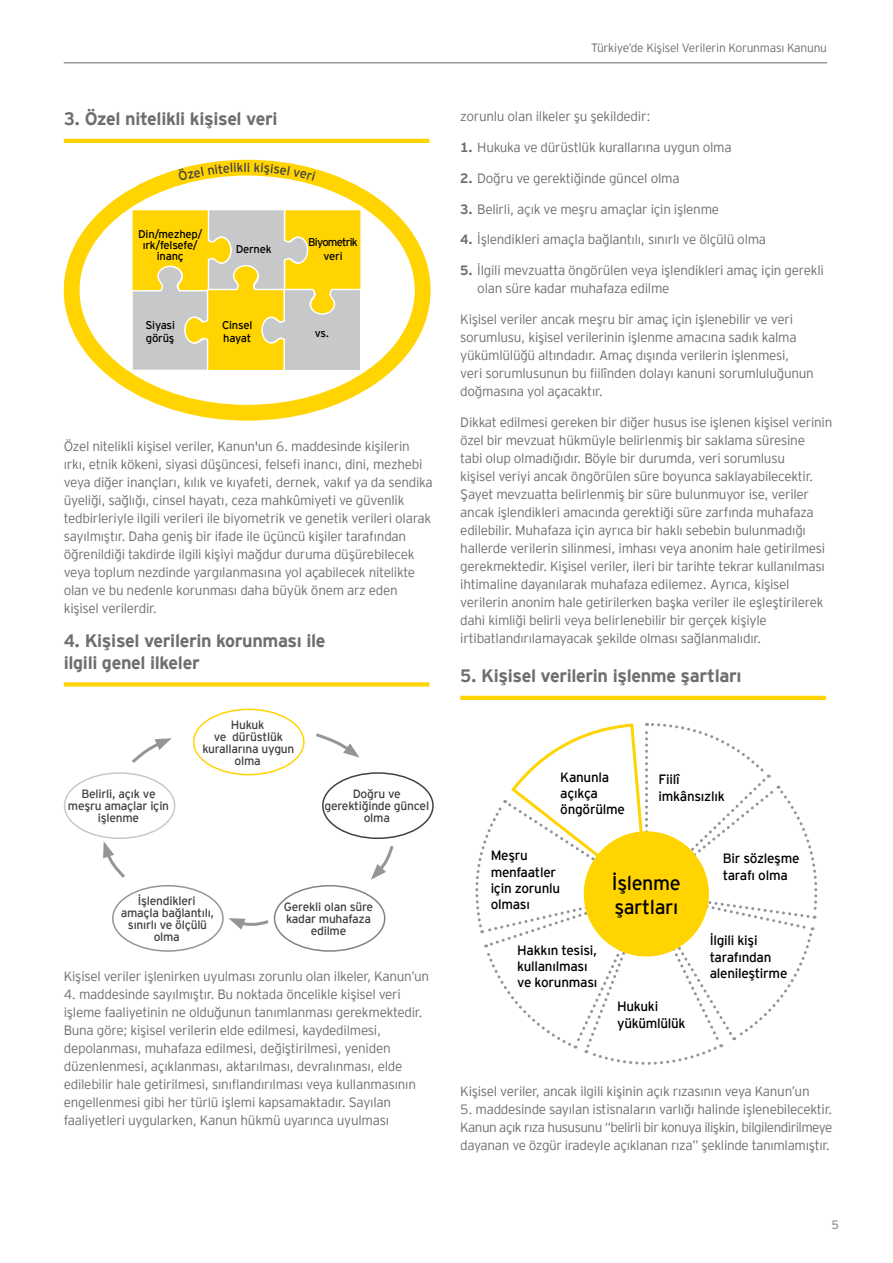
<style>
.page{position:relative;width:893px;height:1263px;background:#fff}
.page>*{position:absolute;margin:0;border:0;box-sizing:border-box;transform-origin:0 0}
.t1{font:19.8px/23.7px "EY Interstate";letter-spacing:-.02em;color:#000}
.t2{font:700 18px/21.6px "EY Interstate";letter-spacing:-.02em;color:#6d6e71}
.t3{font:300 13.5px/18px "EY Interstate";letter-spacing:-.02em;color:#6d6e71}
.t4{font:13.5px/16.2px "EY Interstate";letter-spacing:-.02em;color:#000}
.t5{font:12.3px "EY Interstate";color:#939598}
.t6{font:12px/12px "EY Interstate";letter-spacing:-.02em;color:#414042;text-align:center}
.t7{font:300 12px "EY Interstate";letter-spacing:-.02em;color:#6d6e71}
.t8{font:11.25px/11.2px "EY Interstate";letter-spacing:-.02em;color:#000}
.t9{font:11.25px/13.5px "EY Interstate";letter-spacing:-.07em;color:#000;text-align:center}
.s1{font-weight:700}
</style>
<div class="page">
<hr style="left:64px;top:62px;width:763px;height:1px;background:#939598">
<hr style="left:64px;top:139px;width:365px;height:4px;background:#ffd400">
<svg style="left:64px;top:160px;width:367px;height:261px"></svg>
<svg style="left:64px;top:682px;width:365px;height:4px"></svg>
<div style="left:193px;top:709px;width:112px;height:66px;border:2px solid #ffd400;border-radius:50%"></div>
<div style="left:274px;top:885px;width:111px;height:67px;border:2px solid #808285;border-radius:50%"></div>
<div style="left:112px;top:885px;width:112px;height:67px;border:2px solid #939598;border-radius:50%"></div>
<div style="left:322px;top:772px;width:112px;height:67px;border:2px solid #414042;border-radius:50%"></div>
<div style="left:64px;top:772px;width:111px;height:67px;border:2px solid #c7c8ca;border-radius:50%"></div>
<svg style="left:132px;top:738px;width:40px;height:25px"></svg>
<svg style="left:316px;top:733px;width:44px;height:25px"></svg>
<svg style="left:371px;top:846px;width:23px;height:34px"></svg>
<svg style="left:228px;top:918px;width:41px;height:11px"></svg>
<svg style="left:103px;top:841px;width:22px;height:37px"></svg>
<hr style="left:460px;top:696px;width:366px;height:4px;background:#ffd400">
<svg style="left:475px;top:723px;width:343px;height:342px"></svg>
<div style="left:584px;top:831px;width:125px;height:125px;background:#ffd400;border-radius:50%"></div>
<svg style="left:178px;top:162px;width:138px;height:19px"></svg>
<h2 class="t2" style="left:64px;top:107px;width:215px">3. Özel nitelikli kişisel veri</h2>
<p class="t8" style="left:138px;top:227px;width:66px;text-align:center">Din/mezhep/ ırk/felsefe/ inanç</p>
<p class="t9" style="left:308px;top:235px;width:51px">Biyometrik veri</p>
<p class="t8" style="left:236px;top:243px;width:37px">Dernek</p>
<p class="t8" style="left:145px;top:317px;width:31px;line-height:13.5px">Siyasi görüş</p>
<p class="t8" style="left:222px;top:317px;width:32px;line-height:13.5px">Cinsel hayat</p>
<p class="t8" style="left:315px;top:326px;width:16px">vs.</p>
<p class="t3" style="left:64px;top:436px;width:370px">Özel nitelikli kişisel veriler, Kanun'un 6. maddesinde kişilerin ırkı, etnik kökeni, siyasi düşüncesi, felsefi inancı, dini, mezhebi veya diğer inançları, kılık ve kıyafeti, dernek, vakıf ya da sendika üyeliği, sağlığı, cinsel hayatı, ceza mahkûmiyeti ve güvenlik tedbirleriyle ilgili verileri ile biyometrik ve genetik verileri olarak sayılmıştır. Daha geniş bir ifade ile üçüncü kişiler tarafından öğrenildiği takdirde ilgili kişiyi mağdur duruma düşürebilecek veya toplum nezdinde yargılanmasına yol açabilecek nitelikte olan ve bu nedenle korunması daha büyük önem arz eden kişisel verilerdir.</p>
<h2 class="t2" style="left:64px;top:629px;width:263px">4. Kişisel verilerin korunması ile ilgili genel ilkeler</h2>
<p class="t6" style="left:68px;top:787px;width:103px">Belirli, açık ve meşru amaçlar için işlenme</p>
<p class="t6" style="left:202px;top:718px;width:93px">Hukuk<br>ve dürüstlük kurallarına uygun olma</p>
<p class="t6" style="left:324px;top:787px;width:106px">Doğru ve gerektiğinde güncel olma</p>
<p class="t6" style="left:121px;top:894px;width:95px">İşlendikleri amaçla bağlantılı, sınırlı ve ölçülü olma</p>
<p class="t6" style="left:284px;top:900px;width:91px">Gerekli olan süre kadar muhafaza edilme</p>
<p class="t3" style="left:64px;top:967px;width:367px">Kişisel veriler işlenirken uyulması zorunlu olan ilkeler, Kanun’un</p>
<p class="t3" style="left:64px;top:985px;width:360px">4. maddesinde sayılmıştır. Bu noktada öncelikle kişisel veri işleme faaliyetinin ne olduğunun tanımlanması gerekmektedir.<br>Buna göre; kişisel verilerin elde edilmesi, kaydedilmesi, depolanması, muhafaza edilmesi, değiştirilmesi, yeniden düzenlenmesi, açıklanması, aktarılması, devralınması, elde edilebilir hale getirilmesi, sınıflandırılması veya kullanmasının engellenmesi gibi her türlü işlemi kapsamaktadır. Sayılan faaliyetleri uygularken, Kanun hükmü uyarınca uyulması</p>
<p class="t7" style="left:591px;top:39px;width:237px">Türkiye’de Kişisel Verilerin Korunması Kanunu</p>
<p class="t3" style="left:460px;top:107px;width:192px">zorunlu olan ilkeler şu şekildedir:</p>
<p class="t3" style="left:460px;top:138px;width:273px"><span class="s1">1.</span> Hukuka ve dürüstlük kurallarına uygun olma</p>
<p class="t3" style="left:460px;top:168px;width:221px"><span class="s1">2.</span> Doğru ve gerektiğinde güncel olma</p>
<p class="t3" style="left:460px;top:199px;width:260px"><span class="s1">3.</span> Belirli, açık ve meşru amaçlar için işlenme</p>
<p class="t3" style="left:460px;top:230px;width:307px"><span class="s1">4.</span> İşlendikleri amaçla bağlantılı, sınırlı ve ölçülü olma</p>
<p class="t3" style="left:477px;top:261px;width:348px;text-indent:-17px"><span class="s1">5.</span> İlgili mevzuatta öngörülen veya işlendikleri amaç için gerekli olan süre kadar muhafaza edilme</p>
<p class="t3" style="left:460px;top:309px;width:355px">Kişisel veriler ancak meşru bir amaç için işlenebilir ve veri sorumlusu, kişisel verilerinin işlenme amacına sadık kalma yükümlülüğü altındadır. Amaç dışında verilerin işlenmesi, veri sorumlusunun bu fiilînden dolayı kanuni sorumluluğunun doğmasına yol açacaktır.</p>
<p class="t3" style="left:460px;top:412px;width:373px">Dikkat edilmesi gereken bir diğer husus ise işlenen kişisel verinin özel bir mevzuat hükmüyle belirlenmiş bir saklama süresine<br>tabi olup olmadığıdır. Böyle bir durumda, veri sorumlusu<br>kişisel veriyi ancak öngörülen süre boyunca saklayabilecektir.<br>Şayet mevzuatta belirlenmiş bir süre bulunmuyor ise, veriler ancak işlendikleri amacında gerektiği süre zarfında muhafaza edilebilir. Muhafaza için ayrıca bir haklı sebebin bulunmadığı hallerde verilerin silinmesi, imhası veya anonim hale getirilmesi gerekmektedir. Kişisel veriler, ileri bir tarihte tekrar kullanılması ihtimaline dayanılarak muhafaza edilemez. Ayrıca, kişisel verilerin anonim hale getirilerken başka veriler ile eşleştirilerek dahi kimliği belirli veya belirlenebilir bir gerçek kişiyle irtibatlandırılamayacak şekilde olması sağlanmalıdır.</p>
<h2 class="t2" style="left:460px;top:664px;width:283px">5. Kişisel verilerin işlenme şartları</h2>
<p class="t4" style="left:560px;top:768px;width:66px">Kanunla açıkça öngörülme</p>
<p class="t4" style="left:659px;top:771px;width:68px">Fiilî imkânsızlık</p>
<p class="t4" style="left:723px;top:850px;width:78px">Bir sözleşme tarafı olma</p>
<p class="t4" style="left:491px;top:847px;width:71px">Meşru menfaatler için zorunlu olması</p>
<h1 class="t1" style="left:612px;top:870px;width:70px">İşlenme şartları</h1>
<p class="t4" style="left:517px;top:941px;width:82px">Hakkın tesisi, kullanılması ve korunması</p>
<p class="t4" style="left:617px;top:998px;width:70px">Hukuki yükümlülük</p>
<p class="t4" style="left:710px;top:932px;width:79px">İlgili kişi tarafından alenileştirme</p>
<p class="t3" style="left:460px;top:1081px;width:351px">Kişisel veriler, ancak ilgili kişinin açık rızasının veya Kanun’un</p>
<p class="t3" style="left:460px;top:1099px;width:374px;text-align:justify">5. maddesinde sayılan istisnaların varlığı halinde işlenebilecektir.<br>Kanun açık rıza hususunu “belirli bir konuya ilişkin, bilgilendirilmeye dayanan ve özgür iradeyle açıklanan rıza” şeklinde tanımlamıştır.</p>
<p class="t5" style="left:831px;top:1215px;width:9px">5</p>
</div>
